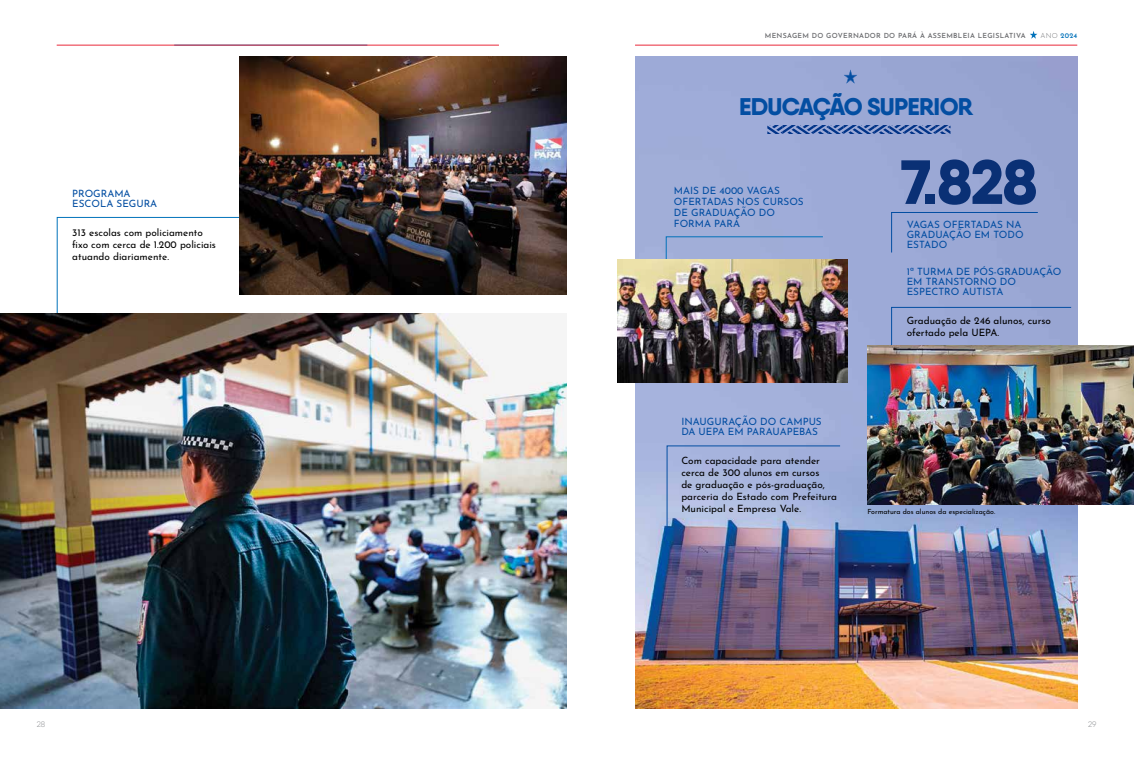
<style>
.page{position:relative;width:1134px;height:766px;background:#fff}
.page>*{position:absolute;margin:0;border:0;box-sizing:border-box;transform-origin:0 0}
.t1{font:800 62.2px "Qanelas";color:#0a3075}
.t2{font:800 24.1px "Qanelas";letter-spacing:-.03em;color:#034ea2}
.t3{font:10px/12px "Josefin Sans";color:#000}
.t4{font:10px/10px "Josefin Sans";color:#034ea2}
.t5{font:300 8px "Qanelas";color:#939598}
.t6{font:600 7px "Josefin Sans";letter-spacing:.04em;color:#6d6e71}
.t7{font:7px "Josefin Sans";color:#000}
.t8{font:600 7px "Josefin Sans";color:#0272ba}
.s1{font-weight:300;color:#6d6e71}
</style>
<div class="page">
<hr style="left:635px;top:45px;width:442px;height:1px;background:#e9293b">
<hr style="left:57px;top:45px;width:442px;height:1px;background:#e9293b">
<svg style="left:1030px;top:31px;width:7px;height:8px"></svg>
<img style="left:635px;top:57px;width:442px;height:651px">
<svg style="left:56px;top:216px;width:208px;height:97px"></svg>
<img style="left:239px;top:57px;width:328px;height:237px">
<img style="left:0;top:313px;width:567px;height:395px">
<svg style="left:666px;top:445px;width:175px;height:90px;background:#a4b1d9"></svg>
<div style="left:890px;top:306px;width:182px;height:39px;background:#9ba8d5"></div>
<div style="left:890px;top:211px;width:149px;height:42px;background:#9ba8d5"></div>
<svg style="left:767px;top:126px;width:183px;height:8px"></svg>
<svg style="left:844px;top:69px;width:13px;height:15px"></svg>
<svg style="left:665px;top:236px;width:159px;height:23px;background:#98aad6"></svg>
<img style="left:618px;top:259px;width:229px;height:123px">
<img style="left:867px;top:345px;width:267px;height:159px">
<p class="t6" style="left:765px;top:30px;width:262px">MENSAGEM DO GOVERNADOR DO PARÁ À ASSEMBLEIA LEGISLATIVA</p>
<p class="t8" style="left:1040px;top:30px;width:38px"><span class="s1">ANO</span> 2024</p>
<p class="t4" style="left:72px;top:187px;width:87px">PROGRAMA<br>ESCOLA SEGURA</p>
<p class="t3" style="left:72px;top:225px;width:145px">313 escolas com policiamento fixo com cerca de 1.200 policiais atuando diariamente.</p>
<h2 class="t2" style="left:739px;top:91px;width:235px">EDUCAÇÃO SUPERIOR</h2>
<p class="t4" style="left:674px;top:184px;width:131px;line-height:11px">MAIS DE 4000 VAGAS<br>OFERTADAS NOS CURSOS<br>DE GRADUAÇÃO DO<br>FORMA PARÁ</p>
<p class="t4" style="left:681px;top:415px;width:142px">INAUGURAÇÃO DO CAMPUS<br>DA UEPA EM PARAUAPEBAS</p>
<p class="t3" style="left:681px;top:453px;width:157px">Com capacidade para atender cerca de 300 alunos em cursos<br>de graduação e pós-graduação, parceria do Estado com Prefeitura<br>Municipal e Empresa Vale.</p>
<h1 class="t1" style="left:901px;top:142px;width:139px">7.828</h1>
<p class="t4" style="left:907px;top:218px;width:118px">VAGAS OFERTADAS NA<br>GRADUAÇÃO EM TODO<br>ESTADO</p>
<p class="t4" style="left:907px;top:265px;width:156px">1ª TURMA DE PÓS-GRADUAÇÃO<br>EM TRANSTORNO DO<br>ESPECTRO AUTISTA</p>
<p class="t3" style="left:907px;top:313px;width:146px">Graduação de 246 alunos, curso ofertado pela UEPA.</p>
<p class="t7" style="left:867px;top:505px;width:129px">Formatura dos alunos da especialização.</p>
<p class="t5" style="left:37px;top:719px;width:10px">28</p>
<p class="t5" style="left:1088px;top:719px;width:10px">29</p>
</div>
